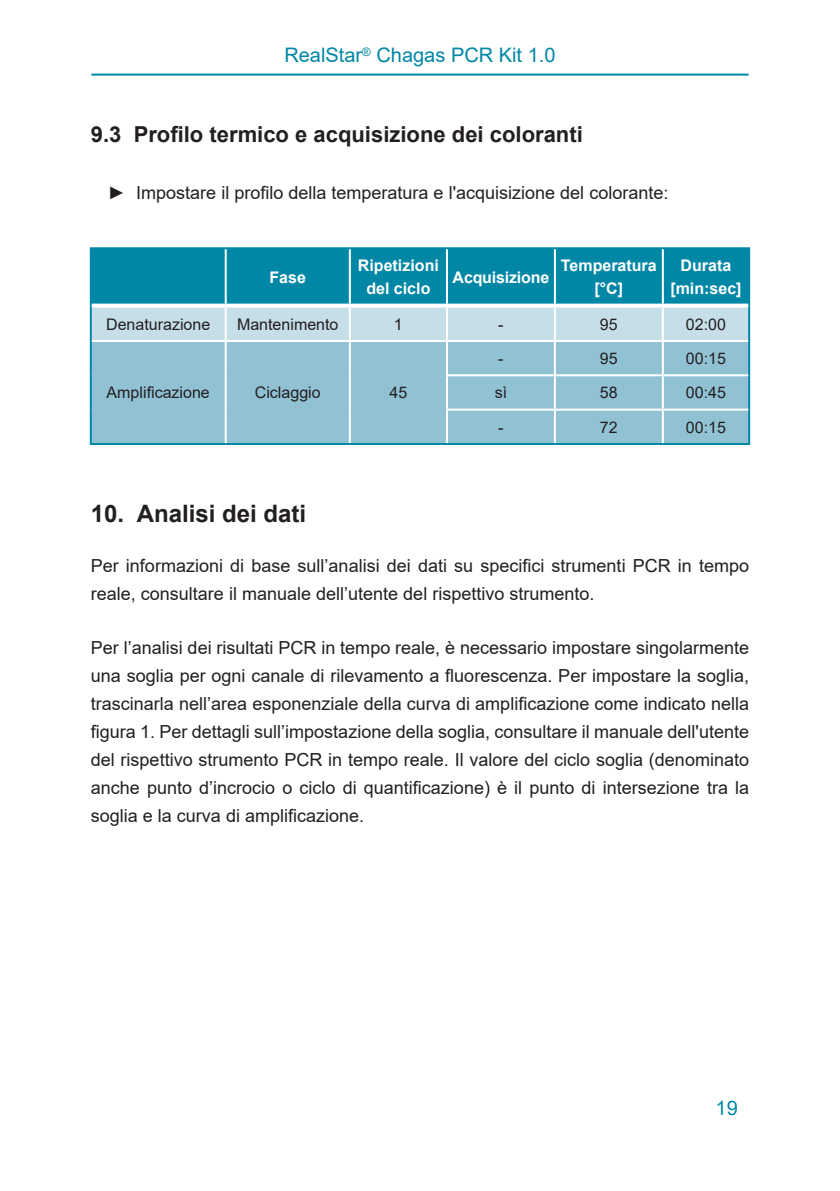
<style>
.page{position:relative;width:840px;height:1191px;background:#fff}
.page>*{position:absolute;margin:0;border:0;box-sizing:border-box;transform-origin:0 0}
.Level_1{font:700 24px "Arial";color:#231f20}
.Level_2{font:700 22px "Arial";color:#231f20}
.Seitenkopf{font:20px "Arial";color:#0087a6}
.Mengentext{font:18px/28px "Arial";color:#231f20}
.Mengentext_zentriert{font:16px "Arial";color:#231f20}
.Kopfzeile{font:700 16px/23px "Arial";color:#fff;text-align:center}
</style>
<div class="page">
<hr style="left:91px;top:74px;width:657px;height:2px;background:#0087a6">
<svg style="left:92px;top:249px;width:655px;height:91px;background:#4ba8bf"></svg>
<div style="left:92px;top:342px;width:655px;height:101px;background:#91c2d4"></div>
<hr style="left:90px;top:306px;width:2px;height:35px;background:#0087a6">
<hr style="left:90px;top:341px;width:2px;height:34px;background:#0087a6">
<hr style="left:90px;top:375px;width:2px;height:34px;background:#0087a6">
<hr style="left:90px;top:409px;width:2px;height:34px;background:#0087a6">
<hr style="left:90px;top:443px;width:135px;height:2px;background:#0087a6">
<hr style="left:225px;top:443px;width:124px;height:2px;background:#0087a6">
<hr style="left:349px;top:443px;width:97px;height:2px;background:#0087a6">
<hr style="left:446px;top:443px;width:108px;height:2px;background:#0087a6">
<hr style="left:554px;top:443px;width:108px;height:2px;background:#0087a6">
<hr style="left:662px;top:443px;width:87px;height:2px;background:#0087a6">
<hr style="left:90px;top:247px;width:135px;height:2px;background:#0087a6">
<hr style="left:90px;top:249px;width:2px;height:57px;background:#0087a6">
<svg style="left:92px;top:304px;width:133px;height:4px"></svg>
<hr style="left:225px;top:247px;width:124px;height:2px;background:#0087a6">
<hr style="left:224px;top:249px;width:2px;height:55px;background:#fff">
<svg style="left:225px;top:304px;width:124px;height:4px"></svg>
<hr style="left:349px;top:247px;width:97px;height:2px;background:#0087a6">
<hr style="left:348px;top:249px;width:2px;height:55px;background:#fff">
<svg style="left:349px;top:304px;width:97px;height:4px"></svg>
<hr style="left:446px;top:247px;width:108px;height:2px;background:#0087a6">
<hr style="left:445px;top:249px;width:2px;height:55px;background:#fff">
<svg style="left:446px;top:304px;width:108px;height:4px"></svg>
<hr style="left:554px;top:247px;width:108px;height:2px;background:#0087a6">
<hr style="left:553px;top:249px;width:2px;height:55px;background:#fff">
<svg style="left:554px;top:304px;width:108px;height:4px"></svg>
<hr style="left:662px;top:247px;width:87px;height:2px;background:#0087a6">
<hr style="left:747px;top:249px;width:2px;height:57px;background:#0087a6">
<hr style="left:747px;top:306px;width:2px;height:35px;background:#0087a6">
<hr style="left:747px;top:341px;width:2px;height:34px;background:#0087a6">
<hr style="left:747px;top:375px;width:2px;height:34px;background:#0087a6">
<hr style="left:747px;top:409px;width:2px;height:34px;background:#0087a6">
<hr style="left:661px;top:249px;width:2px;height:55px;background:#fff">
<hr style="left:224px;top:308px;width:2px;height:32px;background:#fff">
<hr style="left:348px;top:308px;width:2px;height:32px;background:#fff">
<hr style="left:445px;top:308px;width:2px;height:32px;background:#fff">
<hr style="left:553px;top:308px;width:2px;height:32px;background:#fff">
<hr style="left:661px;top:308px;width:2px;height:32px;background:#fff">
<hr style="left:224px;top:342px;width:2px;height:33px;background:#fff">
<hr style="left:348px;top:342px;width:2px;height:33px;background:#fff">
<hr style="left:445px;top:342px;width:2px;height:32px;background:#fff">
<hr style="left:553px;top:342px;width:2px;height:32px;background:#fff">
<hr style="left:661px;top:342px;width:2px;height:32px;background:#fff">
<hr style="left:224px;top:375px;width:2px;height:34px;background:#fff">
<hr style="left:348px;top:375px;width:2px;height:34px;background:#fff">
<hr style="left:445px;top:374px;width:109px;height:2px;background:#fff">
<hr style="left:445px;top:376px;width:2px;height:32px;background:#fff">
<hr style="left:554px;top:374px;width:108px;height:2px;background:#fff">
<hr style="left:553px;top:376px;width:2px;height:32px;background:#fff">
<hr style="left:662px;top:374px;width:85px;height:2px;background:#fff">
<hr style="left:661px;top:376px;width:2px;height:32px;background:#fff">
<hr style="left:224px;top:409px;width:2px;height:34px;background:#fff">
<hr style="left:348px;top:409px;width:2px;height:34px;background:#fff">
<hr style="left:445px;top:408px;width:109px;height:2px;background:#fff">
<hr style="left:445px;top:410px;width:2px;height:33px;background:#fff">
<hr style="left:554px;top:408px;width:108px;height:2px;background:#fff">
<hr style="left:553px;top:410px;width:2px;height:33px;background:#fff">
<hr style="left:662px;top:408px;width:85px;height:2px;background:#fff">
<hr style="left:661px;top:410px;width:2px;height:33px;background:#fff">
<svg style="left:662px;top:304px;width:85px;height:4px"></svg>
<p class="Seitenkopf" style="left:284px;top:41px;width:272px">RealStar<sup>®</sup> Chagas PCR Kit 1.0</p>
<p class="Level_2" style="left:91px;top:119px;width:493px">9.3 Profilo termico e acquisizione dei coloranti</p>
<p class="Mengentext" style="left:108px;top:178px;width:561px">► Impostare il profilo della temperatura e l'acquisizione del colorante:</p>
<p class="Kopfzeile" style="left:269px;top:266px;width:38px">Fase</p>
<p class="Kopfzeile" style="left:358px;top:254px;width:82px">Ripetizioni del ciclo</p>
<p class="Kopfzeile" style="left:452px;top:266px;width:98px">Acquisizione</p>
<p class="Kopfzeile" style="left:560px;top:254px;width:97px">Temperatura</p>
<p class="Kopfzeile" style="left:594px;top:277px;width:30px">[°C]</p>
<p class="Kopfzeile" style="left:680px;top:254px;width:52px">Durata</p>
<p class="Kopfzeile" style="left:670px;top:277px;width:73px">[min:sec]</p>
<p class="Mengentext_zentriert" style="left:106px;top:313px;width:106px">Denaturazione</p>
<p class="Mengentext_zentriert" style="left:237px;top:313px;width:103px">Mantenimento</p>
<p class="Mengentext_zentriert" style="left:394px;top:313px;width:10px">1</p>
<p class="Mengentext_zentriert" style="left:498px;top:313px;width:7px">-</p>
<p class="Mengentext_zentriert" style="left:599px;top:313px;width:19px">95</p>
<p class="Mengentext_zentriert" style="left:685px;top:313px;width:42px">02:00</p>
<p class="Mengentext_zentriert" style="left:107px;top:382px;width:105px">Amplificazione</p>
<p class="Mengentext_zentriert" style="left:255px;top:382px;width:67px">Ciclaggio</p>
<p class="Mengentext_zentriert" style="left:389px;top:382px;width:19px">45</p>
<p class="Mengentext_zentriert" style="left:498px;top:347px;width:7px">-</p>
<p class="Mengentext_zentriert" style="left:599px;top:347px;width:19px">95</p>
<p class="Mengentext_zentriert" style="left:685px;top:347px;width:42px">00:15</p>
<p class="Mengentext_zentriert" style="left:494px;top:382px;width:14px">sì</p>
<p class="Mengentext_zentriert" style="left:599px;top:382px;width:19px">58</p>
<p class="Mengentext_zentriert" style="left:685px;top:382px;width:42px">00:45</p>
<p class="Mengentext_zentriert" style="left:498px;top:416px;width:7px">-</p>
<p class="Mengentext_zentriert" style="left:599px;top:416px;width:19px">72</p>
<p class="Mengentext_zentriert" style="left:685px;top:416px;width:42px">00:15</p>
<p class="Level_1" style="left:91px;top:496px;width:217px">10. Analisi dei dati</p>
<p class="Mengentext" style="left:91px;top:552px;width:659px">Per informazioni di base sull’analisi dei dati su specifici strumenti PCR in tempo reale, consultare il manuale dell’utente del rispettivo strumento.</p>
<p class="Mengentext" style="left:91px;top:634px;width:659px;text-align:justify">Per l’analisi dei risultati PCR in tempo reale, è necessario impostare singolarmente una soglia per ogni canale di rilevamento a fluorescenza. Per impostare la soglia, trascinarla nell’area esponenziale della curva di amplificazione come indicato nella figura 1. Per dettagli sull’impostazione della soglia, consultare il manuale dell'utente del rispettivo strumento PCR in tempo reale. Il valore del ciclo soglia (denominato anche punto d’incrocio o ciclo di quantificazione) è il punto di intersezione tra la soglia e la curva di amplificazione.</p>
<p class="Seitenkopf" style="left:715px;top:1094px;width:24px">19</p>
</div>
